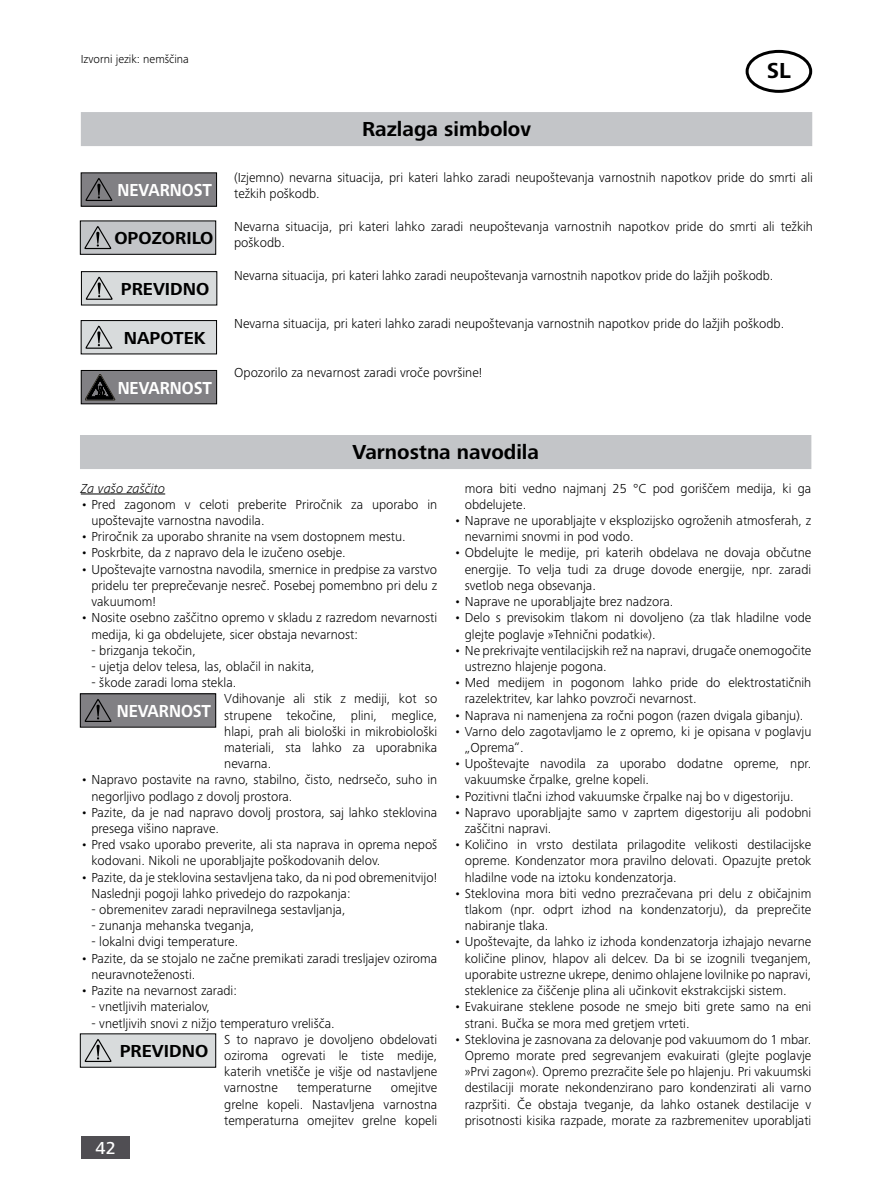
<style>
.page{position:relative;width:893px;height:1187px;background:#fff}
.page>*{position:absolute;margin:0;border:0;box-sizing:border-box;transform-origin:0 0}
.t1{font:700 22.5px "Frutiger Next IKA";color:#000}
.t2{font:700 21px "Frutiger Next IKA";color:#000}
.t3{font:700 18px "Frutiger Next IKA";color:#000}
.t4{font:700 18px "Frutiger Next IKA";color:#fff;scale:.9 1}
.t5{font:500 18px "Frutiger Next IKA";color:#fff}
.t6{font:300 13.5px/16.2px "Frutiger Next IKA";color:#000}
.t7{font:italic 300 13.5px "Frutiger Next IKA";color:#000}
.t8{font:300 12px "Frutiger Next IKA";color:#000}
</style>
<div class="page">
<div style="left:82px;top:1135px;width:48px;height:23px;background:#504e53"></div>
<hr style="left:81px;top:493px;width:84px;height:1px;background:#000">
<div style="left:80px;top:693px;width:136px;height:34px;background:#818084"></div>
<div style="left:80px;top:693px;width:136px;height:34px;border:1px solid #000"></div>
<svg style="left:84px;top:699px;width:27px;height:23px"></svg>
<div style="left:80px;top:1033px;width:136px;height:34px;background:#d8dbdc"></div>
<svg style="left:84px;top:1039px;width:27px;height:23px"></svg>
<div style="left:746px;top:50px;width:66px;height:43px;border:3px solid #000;border-radius:50%"></div>
<div style="left:81px;top:436px;width:730px;height:32px;background:#c3c5c8"></div>
<div style="left:80px;top:435px;width:731px;height:34px;border:2px solid #c3c5c8"></div>
<div style="left:82px;top:113px;width:729px;height:32px;background:#c3c5c8"></div>
<div style="left:81px;top:112px;width:731px;height:34px;border:2px solid #c3c5c8"></div>
<div style="left:81px;top:370px;width:136px;height:34px;background:#818084"></div>
<div style="left:81px;top:370px;width:136px;height:34px;border:1px solid #000"></div>
<svg style="left:85px;top:374px;width:30px;height:26px"></svg>
<div style="left:81px;top:173px;width:136px;height:33px;background:#818084"></div>
<svg style="left:85px;top:178px;width:27px;height:23px"></svg>
<div style="left:81px;top:271px;width:136px;height:34px;background:#d8dbdc"></div>
<div style="left:81px;top:271px;width:136px;height:34px;border:1px solid #000"></div>
<svg style="left:85px;top:276px;width:28px;height:24px"></svg>
<div style="left:80px;top:221px;width:136px;height:33px;background:#c3c5c8"></div>
<svg style="left:84px;top:226px;width:27px;height:24px"></svg>
<div style="left:81px;top:320px;width:136px;height:34px;background:#d8dbdc"></div>
<div style="left:81px;top:320px;width:136px;height:34px;border:1px solid #000"></div>
<svg style="left:85px;top:325px;width:27px;height:24px"></svg>
<p class="t8" style="left:81px;top:52px;width:110px">Izvorni jezik: nemščina</p>
<h3 class="t4" style="left:118px;top:180px;width:106px">NEVARNOST</h3>
<h3 class="t3" style="left:114px;top:228px;width:101px">OPOZORILO</h3>
<h3 class="t3" style="left:121px;top:278px;width:90px">PREVIDNO</h3>
<h3 class="t3" style="left:124px;top:327px;width:84px">NAPOTEK</h3>
<h3 class="t4" style="left:118px;top:377px;width:106px">NEVARNOST</h3>
<h2 class="t2" style="left:362px;top:117px;width:171px">Razlaga simbolov</h2>
<h1 class="t1" style="left:767px;top:58px;width:26px">SL</h1>
<p class="t6" style="left:234px;top:170px;width:580px">(Izjemno) nevarna situacija, pri kateri lahko zaradi neupoštevanja varnostnih napotkov pride do smrti ali težkih poškodb.</p>
<p class="t6" style="left:234px;top:218px;width:580px">Nevarna situacija, pri kateri lahko zaradi neupoštevanja varnostnih napotkov pride do smrti ali težkih poškodb.</p>
<p class="t6" style="left:234px;top:267px;width:541px">Nevarna situacija, pri kateri lahko zaradi neupoštevanja varnostnih napotkov pride do lažjih poškodb.</p>
<p class="t6" style="left:234px;top:315px;width:552px">Nevarna situacija, pri kateri lahko zaradi neupoštevanja varnostnih napotkov pride do lažjih poškodb.</p>
<p class="t6" style="left:234px;top:364px;width:250px">Opozorilo za nevarnost zaradi vroče površine!</p>
<h2 class="t2" style="left:352px;top:440px;width:188px">Varnostna navodila</h2>
<p class="t7" style="left:81px;top:480px;width:86px">Za vašo zaščito</p>
<p class="t6" style="left:91px;top:496px;width:347px;text-indent:-11px">• Pred zagonom v celoti preberite Priročnik za uporabo in upoštevajte varnostna navodila.</p>
<p class="t6" style="left:81px;top:528px;width:326px">• Priročnik za uporabo shranite na vsem dostopnem mestu.</p>
<p class="t6" style="left:81px;top:545px;width:267px">• Poskrbite, da z napravo dela le izučeno osebje.</p>
<p class="t6" style="left:91px;top:561px;width:347px;text-align:justify;text-indent:-11px">• Upoštevajte varnostna navodila, smernice in predpise za varstvo pridelu ter preprečevanje nesreč. Posebej pomembno pri delu z vakuumom!</p>
<p class="t6" style="left:91px;top:609px;width:347px;text-indent:-11px">• Nosite osebno zaščitno opremo v skladu z razredom nevarnosti medija, ki ga obdelujete, sicer obstaja nevarnost:</p>
<p class="t6" style="left:91px;top:642px;width:106px">- brizganja tekočin,</p>
<p class="t6" style="left:91px;top:658px;width:225px">- ujetja delov telesa, las, oblačil in nakita,</p>
<p class="t6" style="left:224px;top:674px;width:215px;text-indent:-133px">- škode zaradi loma stekla.<br>Vdihovanje ali stik z mediji, kot so strupene tekočine, plini, meglice, hlapi, prah ali biološki in mikrobiološki materiali, sta lahko za uporabnika nevarna.</p>
<p class="t6" style="left:91px;top:771px;width:347px;text-indent:-11px">• Napravo postavite na ravno, stabilno, čisto, nedrsečo, suho in negorljivo podlago z dovolj prostora.</p>
<p class="t6" style="left:91px;top:804px;width:347px;text-indent:-11px">• Pazite, da je nad napravo dovolj prostora, saj lahko steklovina presega višino naprave.</p>
<p class="t6" style="left:91px;top:836px;width:347px;text-indent:-11px">• Pred vsako uporabo preverite, ali sta naprava in oprema nepoš kodovani. Nikoli ne uporabljajte poškodovanih delov.</p>
<p class="t6" style="left:91px;top:869px;width:347px;text-indent:-11px">• Pazite, da je steklovina sestavljena tako, da ni pod obremenitvijo!<br>Naslednji pogoji lahko privedejo do razpokanja:</p>
<p class="t6" style="left:91px;top:901px;width:256px">- obremenitev zaradi nepravilnega sestavljanja,</p>
<p class="t6" style="left:91px;top:917px;width:164px">- zunanja mehanska tveganja,</p>
<p class="t6" style="left:91px;top:933px;width:148px">- lokalni dvigi temperature.</p>
<p class="t6" style="left:91px;top:950px;width:347px;text-indent:-11px">• Pazite, da se stojalo ne začne premikati zaradi tresljajev oziroma neuravnoteženosti.</p>
<p class="t6" style="left:81px;top:982px;width:158px">• Pazite na nevarnost zaradi:</p>
<p class="t6" style="left:91px;top:998px;width:120px">- vnetljivih materialov,</p>
<p class="t6" style="left:224px;top:1014px;width:215px;text-indent:-133px">- vnetljivih snovi z nižjo temperaturo vrelišča.<br>S to napravo je dovoljeno obdelovati oziroma ogrevati le tiste medije, katerih vnetišče je višje od nastavljene varnostne</p>
<h3 class="t4" style="left:117px;top:700px;width:106px">NEVARNOST</h3>
<h3 class="t3" style="left:120px;top:1040px;width:90px">PREVIDNO</h3>
<p class="t6" style="left:224px;top:1079px;width:215px;text-align:justify;text-indent:166px">omejitve grelne kopeli. Nastavljena varnostna temperaturna omejitev grelne kopeli</p>
<p class="t6" style="left:297px;top:1079px;width:76px">temperaturne</p>
<h3 class="t5" style="left:96px;top:1137px;width:22px">42</h3>
<p class="t6" style="left:465px;top:480px;width:348px">mora biti vedno najmanj 25 °C pod goriščem medija, ki ga obdelujete.</p>
<p class="t6" style="left:465px;top:512px;width:348px;text-indent:-11px">• Naprave ne uporabljajte v eksplozijsko ogroženih atmosferah, z nevarnimi snovmi in pod vodo.</p>
<p class="t6" style="left:465px;top:545px;width:348px;text-align:justify;text-indent:-11px">• Obdelujte le medije, pri katerih obdelava ne dovaja občutne energije. To velja tudi za druge dovode energije, npr. zaradi svetlob nega obsevanja.</p>
<p class="t6" style="left:454px;top:593px;width:221px">• Naprave ne uporabljajte brez nadzora.</p>
<p class="t6" style="left:465px;top:609px;width:348px;text-indent:-11px">• Delo s previsokim tlakom ni dovoljeno (za tlak hladilne vode glejte poglavje »Tehnični podatki«).</p>
<p class="t6" style="left:465px;top:642px;width:348px;text-indent:-11px">• Ne prekrivajte ventilacijskih rež na napravi, drugače onemogočite ustrezno hlajenje pogona.</p>
<p class="t6" style="left:465px;top:674px;width:348px;text-indent:-11px">• Med medijem in pogonom lahko pride do elektrostatičnih razelektritev, kar lahko povzroči nevarnost.</p>
<p class="t6" style="left:454px;top:707px;width:351px">• Naprava ni namenjena za ročni pogon (razen dvigala gibanju).</p>
<p class="t6" style="left:465px;top:723px;width:348px;text-indent:-11px">• Varno delo zagotavljamo le z opremo, ki je opisana v poglavju „Oprema“.</p>
<p class="t6" style="left:465px;top:755px;width:348px;text-indent:-11px">• Upoštevajte navodila za uporabo dodatne opreme, npr. vakuumske črpalke, grelne kopeli.</p>
<p class="t6" style="left:454px;top:788px;width:341px">• Pozitivni tlačni izhod vakuumske črpalke naj bo v digestoriju.</p>
<p class="t6" style="left:465px;top:804px;width:348px;text-indent:-11px">• Napravo uporabljajte samo v zaprtem digestoriju ali podobni zaščitni napravi.</p>
<p class="t6" style="left:465px;top:836px;width:348px;text-align:justify;text-indent:-11px">• Količino in vrsto destilata prilagodite velikosti destilacijske opreme. Kondenzator mora pravilno delovati. Opazujte pretok hladilne vode na iztoku kondenzatorja.</p>
<p class="t6" style="left:465px;top:885px;width:348px;text-align:justify;text-indent:-11px">• Steklovina mora biti vedno prezračevana pri delu z običajnim tlakom (npr. odprt izhod na kondenzatorju), da preprečite nabiranje tlaka.</p>
<p class="t6" style="left:465px;top:933px;width:348px;text-align:justify;text-indent:-11px">• Upoštevajte, da lahko iz izhoda kondenzatorja izhajajo nevarne količine plinov, hlapov ali delcev. Da bi se izognili tveganjem, uporabite ustrezne ukrepe, denimo ohlajene lovilnike po napravi, steklenice za čiščenje plina ali učinkovit ekstrakcijski sistem.</p>
<p class="t6" style="left:465px;top:998px;width:348px;text-indent:-11px">• Evakuirane steklene posode ne smejo biti grete samo na eni strani. Bučka se mora med gretjem vrteti.</p>
<p class="t6" style="left:465px;top:1031px;width:348px;text-align:justify;text-indent:-11px">• Steklovina je zasnovana za delovanje pod vakuumom do 1 mbar.<br>Opremo morate pred segrevanjem evakuirati (glejte poglavje »Prvi zagon«). Opremo prezračite šele po hlajenju. Pri vakuumski destilaciji morate nekondenzirano paro kondenzirati ali varno razpršiti. Če obstaja tveganje, da lahko ostanek destilacije v prisotnosti kisika razpade, morate za razbremenitev uporabljati</p>
</div>
